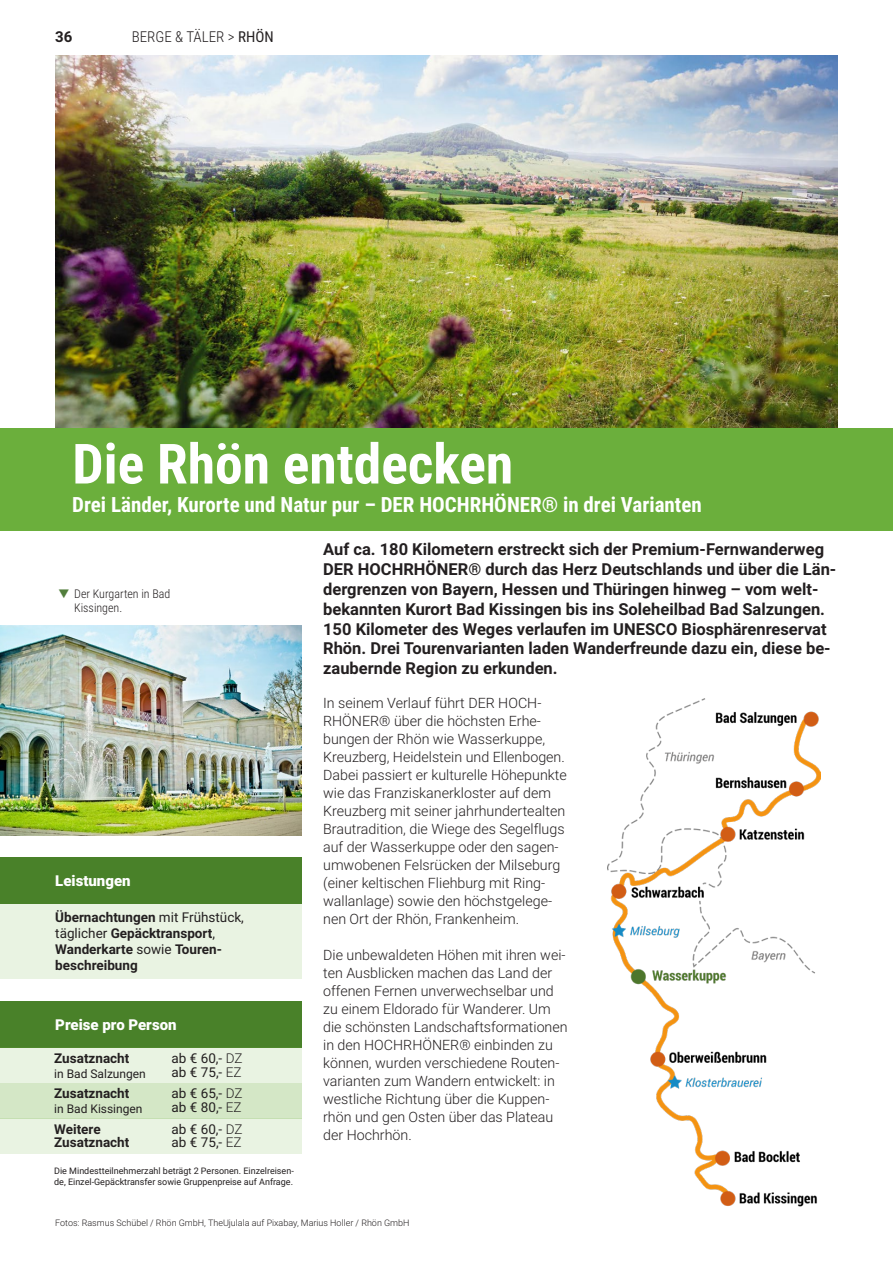
<style>
.page{position:relative;width:893px;height:1263px;background:#fff}
.page>*{position:absolute;margin:0;border:0;box-sizing:border-box;transform-origin:0 0}
.t1{font:700 55.5px "Roboto Condensed";color:#fff}
.t2{font:700 21px "Roboto Condensed";color:#fff}
.t3{font:700 16.5px/19.8px "Roboto";color:#231f20}
.t4{font:900 15px "Roboto";color:#fff}
.t5{font:300 15px "Roboto Condensed";color:#231f20}
.t6{font:700 15px "Roboto";color:#231f20}
.t7{font:300 14.25px/18px "Roboto";color:#231f20}
.t8{font:700 13.5px/16.2px "Roboto";color:#231f20}
.t9{font:13.5px "Roboto";color:#231f20}
.t10{font:12px "Roboto";color:#231f20}
.t11{font:300 12px/14.4px "Roboto Condensed";color:#231f20}
.t12{font:9px/10.8px "Roboto";color:#231f20}
.t13{font:300 9px "Roboto";color:#231f20}
.s1{font-weight:400}
.s2{font-weight:300}
</style>
<div class="page">
<img style="left:55px;top:55px;width:783px;height:373px">
<div style="left:0;top:1001px;width:302px;height:46px;background:#498129"></div>
<div style="left:0;top:428px;width:893px;height:102px;background:#6baf3c"></div>
<img style="left:608px;top:699px;width:213px;height:507px">
<div style="left:0;top:1118px;width:302px;height:36px;background:#e9f3e2"></div>
<div style="left:0;top:1047px;width:302px;height:36px;background:#e9f3e2"></div>
<div style="left:0;top:1083px;width:302px;height:35px;background:#d4e7c6"></div>
<img style="left:0;top:625px;width:302px;height:210px">
<div style="left:0;top:857px;width:302px;height:47px;background:#498129"></div>
<div style="left:0;top:904px;width:302px;height:74px;background:#e9f3e2"></div>
<p class="t6" style="left:55px;top:26px;width:19px">36</p>
<p class="t5" style="left:132px;top:26px;width:143px">BERGE &amp; TÄLER &gt; <span class="s1">RHÖN</span></p>
<p class="t1" style="left:72px;top:425px;width:442px">Die Rhön entdecken</p>
<p class="t2" style="left:72px;top:489px;width:631px">Drei Länder, Kurorte und Natur pur – DER HOCHRHÖNER® in drei Varianten</p>
<p class="t11" style="left:74px;top:586px;width:98px">Der Kurgarten in Bad<br>Kissingen.</p>
<p class="t4" style="left:55px;top:870px;width:77px">Leistungen</p>
<p class="t8" style="left:55px;top:908px;width:190px">Übernachtungen <span class="s1">mit Frühstück,</span></p>
<p class="t8" style="left:55px;top:925px;width:161px"><span class="s1">täglicher</span> Gepäcktransport<span class="s1">,</span></p>
<p class="t8" style="left:55px;top:941px;width:168px">Wanderkarte <span class="s1">sowie</span> Touren&shy;beschreibung</p>
<p class="t4" style="left:55px;top:1014px;width:123px">Preise pro Person</p>
<p class="t8" style="left:54px;top:1050px;width:77px">Zusatznacht</p>
<p class="t10" style="left:54px;top:1065px;width:93px">in Bad Salzungen</p>
<p class="t8" style="left:54px;top:1085px;width:77px">Zusatznacht</p>
<p class="t10" style="left:54px;top:1100px;width:90px">in Bad Kissingen</p>
<p class="t9" style="left:172px;top:1049px;width:72px">ab € 60,- <span class="s2">DZ</span></p>
<p class="t9" style="left:172px;top:1062px;width:71px">ab € 75,- <span class="s2">EZ</span></p>
<p class="t9" style="left:172px;top:1084px;width:72px">ab € 65,- <span class="s2">DZ</span></p>
<p class="t9" style="left:172px;top:1098px;width:71px">ab € 80,- <span class="s2">EZ</span></p>
<p class="t9" style="left:172px;top:1119px;width:72px">ab € 60,- <span class="s2">DZ</span></p>
<p class="t9" style="left:172px;top:1133px;width:71px">ab € 75,- <span class="s2">EZ</span></p>
<p class="t12" style="left:54px;top:1165px;width:241px">Die Mindestteilnehmerzahl beträgt 2 Personen. Einzelreisen&shy;de, Einzel-Gepäcktransfer sowie Gruppenpreise auf Anfrage.</p>
<p class="t8" style="left:54px;top:1120px;width:48px">Weitere</p>
<p class="t8" style="left:54px;top:1134px;width:77px">Zusatznacht</p>
<p class="t3" style="left:323px;top:539px;width:515px">Auf ca. 180 Kilometern erstreckt sich der Premium-Fernwanderweg DER HOCHRHÖNER® durch das Herz Deutschlands und über die Län&shy;dergrenzen von Bayern, Hessen und Thüringen hinweg – vom welt&shy;bekannten Kurort Bad Kissingen bis ins Soleheilbad Bad Salzungen.<br>150 Kilometer des Weges verlaufen im UNESCO Biosphärenreservat Rhön. Drei Tourenvarianten laden Wanderfreunde dazu ein, diese be&shy;zaubernde Region zu erkunden.</p>
<p class="t7" style="left:323px;top:693px;width:245px">In seinem Verlauf führt DER HOCH-RHÖNER® über die höchsten Erhe&shy;bungen der Rhön wie Wasserkuppe, Kreuzberg, Heidelstein und Ellenbogen.<br>Dabei passiert er kulturelle Höhepunkte wie das Franziskanerkloster auf dem Kreuzberg mit seiner jahrhundertealten Brautradition, die Wiege des Segelflugs auf der Wasserkuppe oder den sagen&shy;umwobenen Felsrücken der Milseburg (einer keltischen Fliehburg mit Ring&shy;wallanlage) sowie den höchstgelege&shy;nen Ort der Rhön, Frankenheim.</p>
<p class="t7" style="left:323px;top:945px;width:246px">Die unbewaldeten Höhen mit ihren wei&shy;ten Ausblicken machen das Land der offenen Fernen unverwechselbar und zu einem Eldorado für Wanderer. Um die schönsten Landschaftsformationen in den HOCHRHÖNER® einbinden zu können, wurden verschiedene Routen&shy;varianten zum Wandern entwickelt: in westliche Richtung über die Kuppen&shy;rhön und gen Osten über das Plateau der Hochrhön.</p>
<p class="t13" style="left:55px;top:1216px;width:356px">Fotos: Rasmus Schübel / Rhön GmbH, TheUjulala auf Pixabay, Marius Holler / Rhön GmbH</p>
</div>
